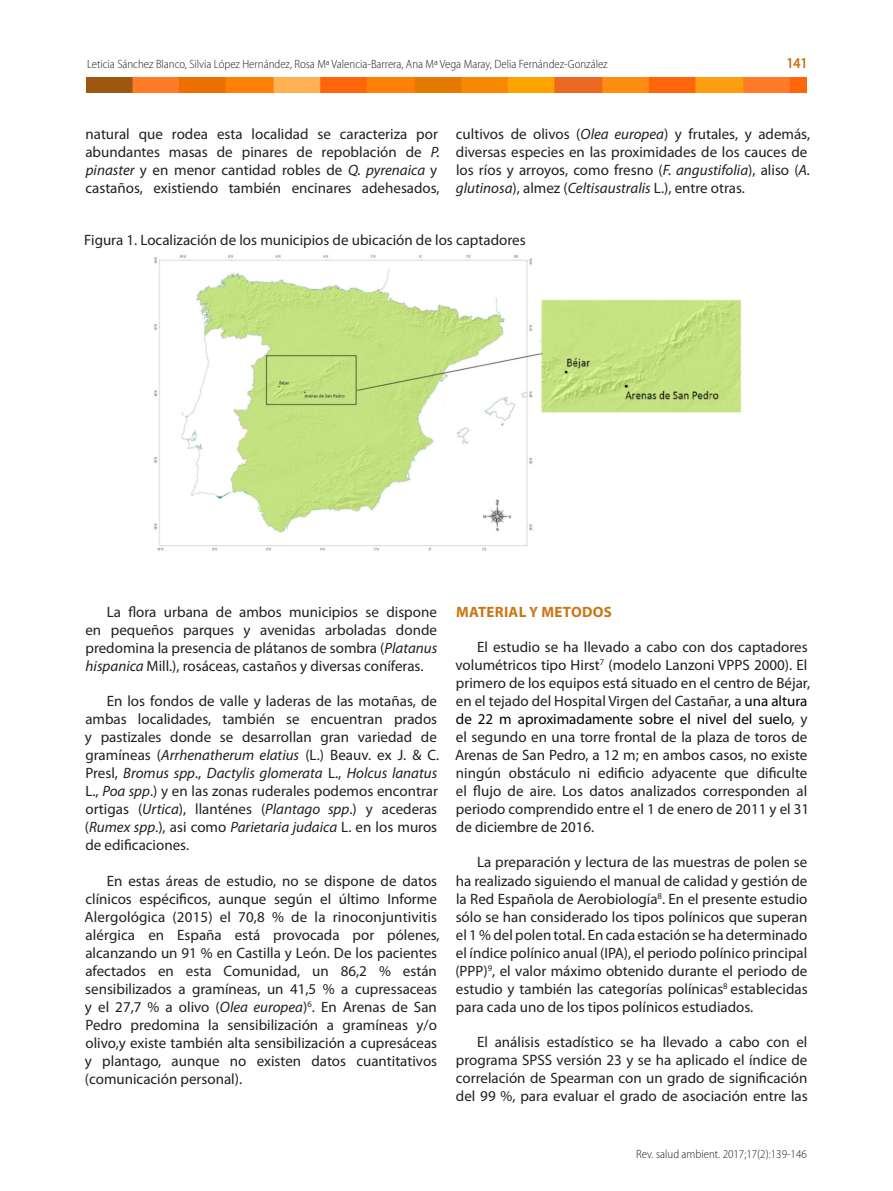
<style>
.page{position:relative;width:893px;height:1191px;background:#fff}
.page>*{position:absolute;margin:0;border:0;box-sizing:border-box;transform-origin:0 0}
.ARTICULO__texto{font:15px/18px "Myriad Pro";color:#231f20}
.TABLA__título{font:15px "Myriad Pro";color:#231f20}
.ARTÍCULO__titulo_nor{font:700 15px "Myriad Pro";letter-spacing:.02em;color:#cb7616}
.Número_de_página{font:semi-condensed 15px "Myriad Pro";color:#cb7616}
.t1{font:300 semi-condensed 12px "Myriad Pro";color:#231f20}
.s1{font-style:italic}
.s2{color:#000}
</style>
<div class="page">
<img style="left:86px;top:77px;width:721px;height:15px">
<img style="left:154px;top:254px;width:588px;height:297px">
<p class="t1" style="left:87px;top:57px;width:522px">Leticia Sánchez Blanco, Silvia López Hernández, Rosa Mª Valencia-Barrera, Ana Mª Vega Maray, Delia Fernández-González</p>
<p class="Número_de_página" style="left:786px;top:54px;width:23px">141</p>
<p class="ARTICULO__texto" style="left:85px;top:125px;width:356px">natural que rodea esta localidad se caracteriza por abundantes masas de pinares de repoblación de <span class="s1">P. pinaster</span> y en menor cantidad robles de <span class="s1">Q. pyrenaica</span> y castaños, existiendo también encinares adehesados,</p>
<p class="ARTICULO__texto" style="left:456px;top:125px;width:356px">cultivos de olivos (<span class="s1">Olea europea</span>) y frutales, y además, diversas especies en las proximidades de los cauces de los ríos y arroyos, como fresno (<span class="s1">F. angustifolia</span>), aliso (<span class="s1">A. glutinosa</span>), almez (<span class="s1">Celtisaustralis</span> L.), entre otras.</p>
<p class="TABLA__título" style="left:84px;top:230px;width:443px">Figura 1. Localización de los municipios de ubicación de los captadores</p>
<p class="ARTICULO__texto" style="left:85px;top:603px;width:353px;text-align:justify;text-indent:21px">La flora urbana de ambos municipios se dispone en pequeños parques y avenidas arboladas donde predomina la presencia de plátanos de sombra (<span class="s1">Platanus hispanica</span> Mill.), rosáceas, castaños y diversas coníferas.</p>
<p class="ARTICULO__texto" style="left:85px;top:692px;width:356px;text-indent:22px">En los fondos de valle y laderas de las motañas, de ambas localidades, también se encuentran prados y pastizales donde se desarrollan gran variedad de gramíneas (<span class="s1">Arrhenatherum elatius</span> (L.) Beauv. ex J. &amp; C.<br>Presl, <span class="s1">Bromus spp</span>., <span class="s1">Dactylis glomerata</span> L., <span class="s1">Holcus lanatus </span>L., <span class="s1">Poa spp</span>.) y en las zonas ruderales podemos encontrar ortigas (<span class="s1">Urtica</span>), llanténes (<span class="s1">Plantago spp</span>.) y acederas (<span class="s1">Rumex spp</span>.), asi como <span class="s1">Parietaria judaica</span> L. en los muros de edificaciones.</p>
<p class="ARTICULO__texto" style="left:85px;top:871px;width:357px;text-indent:22px">En estas áreas de estudio, no se dispone de datos clínicos espécificos, aunque según el último Informe Alergológica (2015) el 70,8 % de la rinoconjuntivitis alérgica en España está provocada por pólenes, alcanzando un 91 % en Castilla y León. De los pacientes afectados en esta Comunidad, un 86,2 % están sensibilizados a gramíneas, un 41,5 % a cupressaceas y el 27,7 % a olivo (<span class="s1">Olea europea</span>)<sup>6</sup>. En Arenas de San Pedro predomina la sensibilización a gramíneas y/o olivo,y existe también alta sensibilización a cupresáceas y plantago, aunque no existen datos cuantitativos (comunicación personal).</p>
<p class="ARTÍCULO__titulo_nor" style="left:456px;top:602px;width:157px">MATERIAL Y METODOS</p>
<p class="ARTICULO__texto" style="left:455px;top:638px;width:357px;text-indent:22px">El estudio se ha llevado a cabo con dos captadores volumétricos tipo Hirst<sup>7</sup> (modelo Lanzoni VPPS 2000). El primero de los equipos está situado en el centro de Béjar, en el tejado del Hospital Virgen del Castañar, a <span class="s2">una altura de 22 m aproximadamente sobre el nivel del suelo</span>, y el segundo en una torre frontal de la plaza de toros de Arenas de San Pedro, a 12 m; en ambos casos, no existe ningún obstáculo ni edificio adyacente que dificulte el flujo de aire. Los datos analizados corresponden al periodo comprendido entre el 1 de enero de 2011 y el 31 de diciembre de 2016.</p>
<p class="ARTICULO__texto" style="left:455px;top:853px;width:354px;text-align:justify;text-indent:22px">La preparación y lectura de las muestras de polen se ha realizado siguiendo el manual de calidad y gestión de la Red Española de Aerobiología<sup>8</sup>. En el presente estudio sólo se han considerado los tipos polínicos que superan el 1% del polen total. En cada estación se ha determinado el índice polínico anual (IPA), el periodo polínico principal (PPP)<sup>9</sup>, el valor máximo obtenido durante el periodo de estudio y también las categorías polínicas<sup>8</sup> establecidas para cada uno de los tipos polínicos estudiados.</p>
<p class="ARTICULO__texto" style="left:456px;top:1032px;width:353px;text-align:justify;text-indent:21px">El análisis estadístico se ha llevado a cabo con el programa SPSS versión 23 y se ha aplicado el índice de correlación de Spearman con un grado de significación del 99 %, para evaluar el grado de asociación entre las</p>
<p class="t1" style="left:636px;top:1146px;width:172px">Rev. salud ambient. 2017;17(2):139-146</p>
</div>
